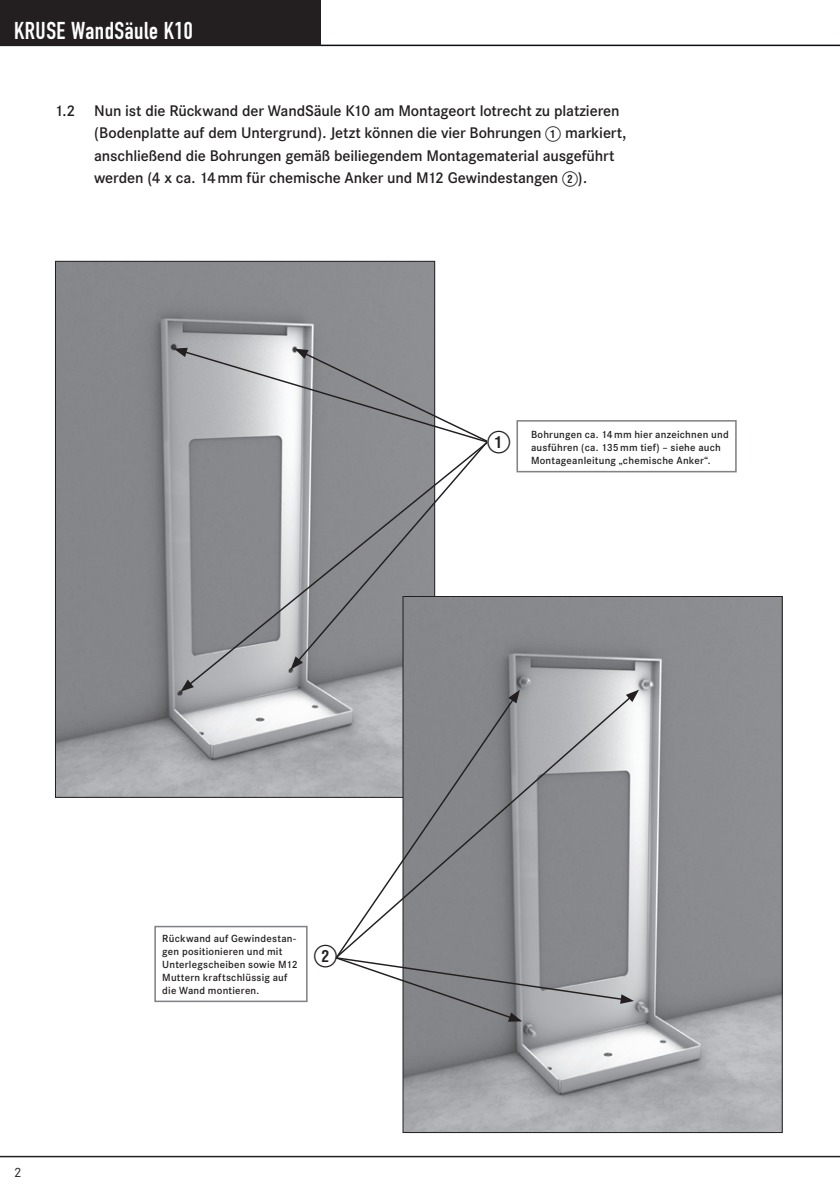
<style>
.page{position:relative;width:840px;height:1191px;background:#fff}
.page>*{position:absolute;margin:0;border:0;box-sizing:border-box;transform-origin:0 0}
.t1{font:24px "DIN Engschrift";letter-spacing:.02em;color:#fff}
.t2{font:23.6px "Numerics P01";color:#231f20}
.t3{font:600 16px/22.2px "Corporate S";letter-spacing:-.01em;color:#231f20}
.t4{font:14px "Corporate S";color:#231f20}
.t5{font:600 10.8px/13px "Corporate S";letter-spacing:.02em;color:#231f20}
.s1{font-family:"Numerics P01";font-weight:400}
</style>
<div class="page">
<hr style="left:0;top:45px;width:839px;height:1px;background:#0b0e15">
<div style="left:0;top:0;width:320px;height:45px;background:#231f20"></div>
<hr style="left:0;top:1155px;width:839px;height:2px;background:#231f20">
<img style="left:57px;top:263px;width:376px;height:533px">
<img style="left:404px;top:598px;width:376px;height:533px">
<div style="left:516px;top:420px;width:220px;height:52px;background:#fff;border:2px solid #808285"></div>
<div style="left:154px;top:925px;width:153px;height:77px;background:#fff;border:2px solid #808285"></div>
<svg style="left:173px;top:348px;width:313px;height:96px"></svg>
<svg style="left:186px;top:440px;width:303px;height:247px;background:#95979a"></svg>
<svg style="left:180px;top:679px;width:14px;height:12px"></svg>
<svg style="left:295px;top:440px;width:194px;height:224px"></svg>
<svg style="left:290px;top:656px;width:13px;height:13px"></svg>
<svg style="left:508px;top:689px;width:11px;height:5px"></svg>
<svg style="left:334px;top:694px;width:299px;height:262px;background:#9fa1a3"></svg>
<svg style="left:625px;top:689px;width:13px;height:13px"></svg>
<svg style="left:335px;top:956px;width:298px;height:65px"></svg>
<h1 class="t1" style="left:14px;top:16px;width:180px">KRUSE WandSäule K10</h1>
<p class="t3" style="left:94px;top:100px;width:533px;text-indent:-40px">1.2 Nun ist die Rückwand der WandSäule K10 am Montageort lotrecht zu platzieren (Bodenplatte auf dem Untergrund). Jetzt können die vier Bohrungen <span class="s1">Q</span> markiert, anschließend die Bohrungen gemäß beiliegendem Montagematerial ausgeführt werden (4 x ca. 14mm für chemische Anker und M12 Gewindestangen <span class="s1">W</span>).</p>
<h2 class="t2" style="left:487px;top:430px;width:25px">Q</h2>
<p class="t5" style="left:530px;top:428px;width:199px">Bohrungen ca. 14mm hier anzeichnen und ausführen (ca. 135mm tief) – siehe auch<br>Montageanleitung „chemische Anker“.</p>
<p class="t4" style="left:14px;top:1164px;width:9px">2</p>
<p class="t5" style="left:162px;top:932px;width:137px">Rückwand auf Gewindestan&shy;gen positionieren und mit<br>Unterlegscheiben sowie M12<br>Muttern kraftschlüssig auf die Wand montieren.</p>
<h2 class="t2" style="left:313px;top:944px;width:25px">W</h2>
</div>
